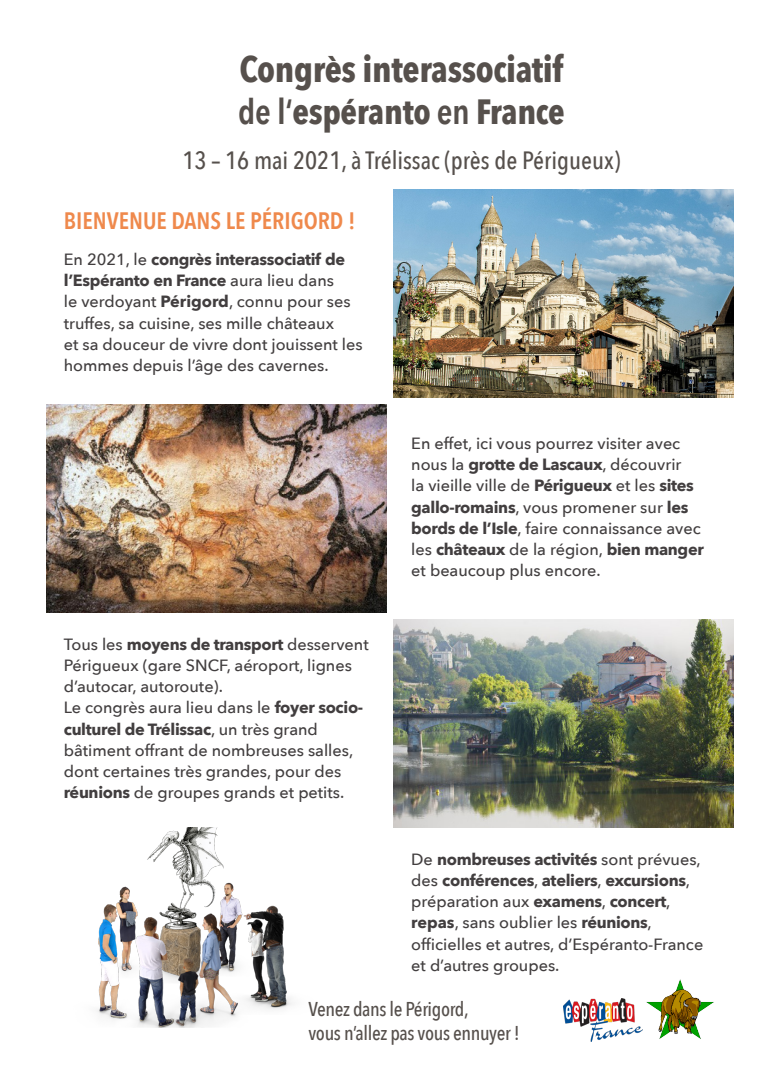
<style>
.page{position:relative;width:780px;height:1088px;background:#fff}
.page>*{position:absolute;margin:0;border:0;box-sizing:border-box;transform-origin:0 0}
.t1{font:700 36.25px "Avenir Next Condensed";letter-spacing:-.01em;color:#56504c}
.t2{font:700 35px "Avenir Next Condensed";letter-spacing:-.01em;color:#56504c}
.t3{font:500 25px "Avenir Next Condensed";color:#56504c}
.t4{font:600 23.75px "Avenir Next Condensed";color:#ed762f}
.t5{font:500 20px/24px "Avenir Next Condensed";letter-spacing:-.02em;color:#56504c}
.t6{font:500 16.25px/21.2px "Avenir Next";color:#231f20}
.s1{font-weight:600}
.s2{font-weight:700}
</style>
<div class="page">
<img style="left:46px;top:404px;width:340px;height:208px">
<img style="left:97px;top:827px;width:195px;height:200px">
<img style="left:393px;top:189px;width:340px;height:208px">
<img style="left:393px;top:619px;width:340px;height:208px">
<img style="left:563px;top:999px;width:79px;height:43px">
<img style="left:646px;top:979px;width:68px;height:60px">
<h1 class="t1" style="left:239px;top:47px;width:325px">Congrès interassociatif</h1>
<h2 class="t2" style="left:238px;top:91px;width:328px"><span class="s1">de l‘</span>espéranto <span class="s1">en</span> France</h2>
<h3 class="t3" style="left:182px;top:145px;width:439px">13 – 16 mai 2021, à Trélissac (près de Périgueux)</h3>
<h3 class="t4" style="left:64px;top:200px;width:293px">BIENVENUE DANS LE PÉRIGORD !</h3>
<p class="t6" style="left:64px;top:248px;width:300px">En 2021, le <span class="s2">congrès interassociatif de l’Espéranto en France</span> aura lieu dans<br>le verdoyant <span class="s2">Périgord</span>, connu pour ses truffes, sa cuisine, ses mille châteaux<br>et sa douceur de vivre dont jouissent les hommes depuis l’âge des cavernes.</p>
<p class="t6" style="left:64px;top:633px;width:306px">Tous les <span class="s2">moyens de transport</span> desservent Périgueux (gare SNCF, aéroport, lignes d’autocar, autoroute).<br>Le congrès aura lieu dans le <span class="s2">foyer socio&shy;culturel de Trélissac</span>, un très grand bâtiment offrant de nombreuses salles, dont certaines très grandes, pour des <span class="s2">réunions</span> de groupes grands et petits.</p>
<p class="t6" style="left:411px;top:432px;width:294px">En effet, ici vous pourrez visiter avec nous la <span class="s2">grotte de Lascaux</span>, découvrir<br>la vieille ville de <span class="s2">Périgueux</span> et les <span class="s2">sites gallo-romains</span>, vous promener sur <span class="s2">les bords de l’Isle</span>, faire connaissance avec les <span class="s2">châteaux</span> de la région, <span class="s2">bien manger </span>et beaucoup plus encore.</p>
<p class="t6" style="left:411px;top:848px;width:293px">De <span class="s2">nombreuses activités</span> sont prévues, des <span class="s2">conférences</span>, <span class="s2">ateliers</span>, <span class="s2">excursions</span>, préparation aux <span class="s2">examens</span>, <span class="s2">concert</span>, <span class="s2">repas</span>, sans oublier les <span class="s2">réunions</span>, officielles et autres, d’Espéranto-France et d’autres groupes.</p>
<p class="t5" style="left:308px;top:997px;width:213px">Venez dans le Périgord,<br>vous n’allez pas vous ennuyer !</p>
</div>
